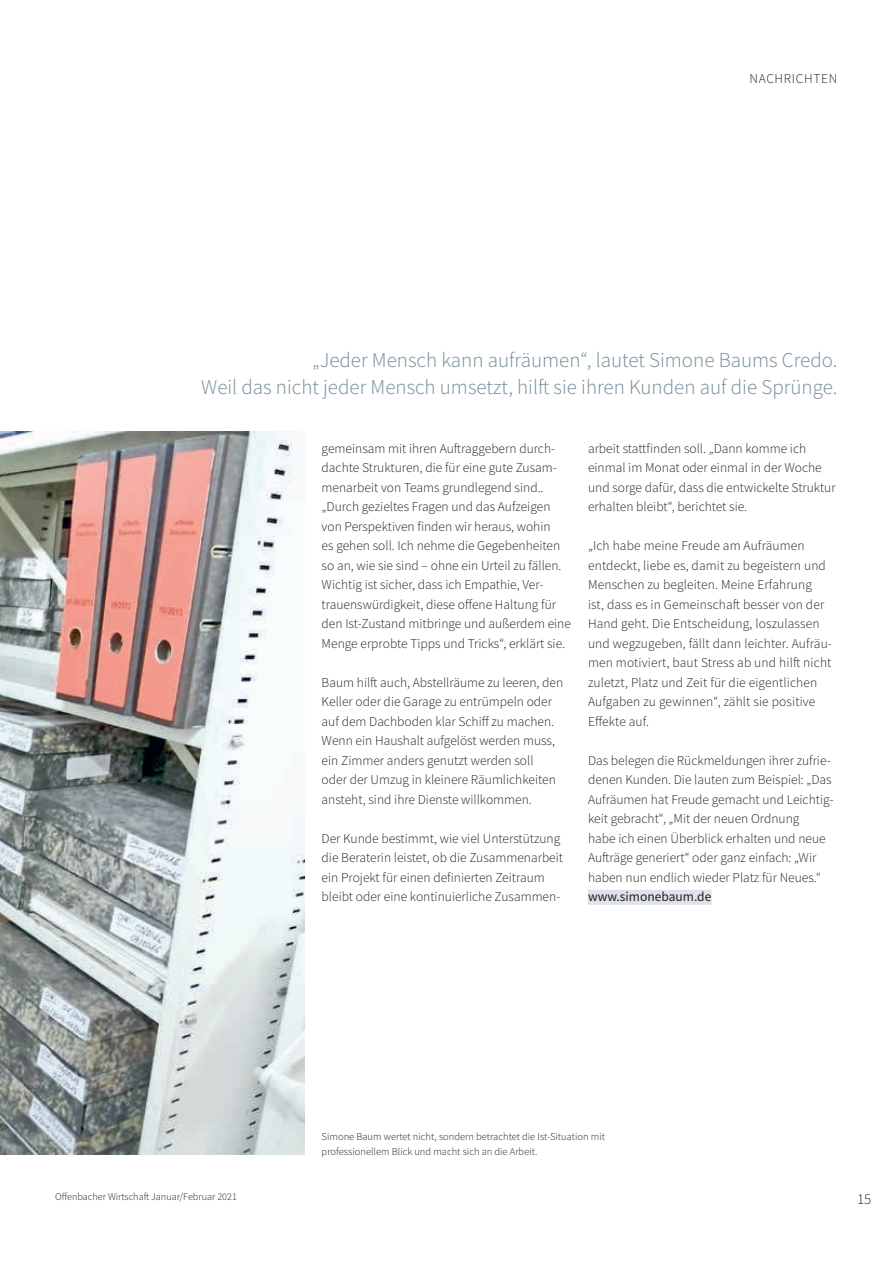
<style>
.page{position:relative;width:893px;height:1263px;background:#fff}
.page>*{position:absolute;margin:0;border:0;box-sizing:border-box;transform-origin:0 0}
.t1{font:300 21px/27px "Source Sans Pro";color:#738a95;text-align:right}
.t2{font:300 15px "Source Sans Pro";color:#231f20}
.t3{font:300 13.5px/19.5px "Source Sans Pro";color:#231f20}
.t4{font:13.5px "Source Sans Pro";color:#231f20}
.t5{font:300 13.5px "Source Sans Pro";letter-spacing:.05em;color:#231f20}
.t6{font:300 10.5px/15px "Source Sans Pro";color:#231f20}
.t7{font:300 10.2px "Source Sans Pro";color:#231f20}
</style>
<div class="page">
<img style="left:0;top:432px;width:305px;height:723px">
<div style="left:588px;top:890px;width:123px;height:15px;background:#dde3e8"></div>
<p class="t5" style="left:749px;top:73px;width:89px">NACHRICHTEN</p>
<h1 class="t1" style="left:201px;top:349px;width:638px">„Jeder Mensch kann aufräumen“, lautet Simone Baums Credo.<br>Weil das nicht jeder Mensch umsetzt, hilft sie ihren Kunden auf die Sprünge.</h1>
<p class="t3" style="left:322px;top:440px;width:251px">gemeinsam mit ihren Auftraggebern durch&shy;dachte Strukturen, die für eine gute Zusam&shy;menarbeit von Teams grundlegend sind.. „Durch gezieltes Fragen und das Aufzeigen von Perspektiven finden wir heraus, wohin<br>es gehen soll. Ich nehme die Gegebenheiten so an, wie sie sind – ohne ein Urteil zu fällen.<br>Wichtig ist sicher, dass ich Empathie, Ver&shy;trauenswürdigkeit, diese offene Haltung für den Ist-Zustand mitbringe und außerdem eine Menge erprobte Tipps und Tricks“, erklärt sie.</p>
<p class="t3" style="left:322px;top:674px;width:243px">Baum hilft auch, Abstellräume zu leeren, den Keller oder die Garage zu entrümpeln oder auf dem Dachboden klar Schiff zu machen.<br>Wenn ein Haushalt aufgelöst werden muss, ein Zimmer anders genutzt werden soll<br>oder der Umzug in kleinere Räumlichkeiten ansteht, sind ihre Dienste willkommen.</p>
<p class="t3" style="left:322px;top:830px;width:243px">Der Kunde bestimmt, wie viel Unterstützung die Beraterin leistet, ob die Zusammenarbeit ein Projekt für einen definierten Zeitraum bleibt oder eine kontinuierliche Zusammen-</p>
<p class="t3" style="left:588px;top:440px;width:249px">arbeit stattfinden soll. „Dann komme ich einmal im Monat oder einmal in der Woche und sorge dafür, dass die entwickelte Struktur erhalten bleibt“, berichtet sie.</p>
<p class="t3" style="left:588px;top:537px;width:245px">„Ich habe meine Freude am Aufräumen entdeckt, liebe es, damit zu begeistern und Menschen zu begleiten. Meine Erfahrung<br>ist, dass es in Gemeinschaft besser von der Hand geht. Die Entscheidung, loszulassen und wegzugeben, fällt dann leichter. Aufräu&shy;men motiviert, baut Stress ab und hilft nicht zuletzt, Platz und Zeit für die eigentlichen Aufgaben zu gewinnen“, zählt sie positive Effekte auf.</p>
<p class="t3" style="left:588px;top:752px;width:247px">Das belegen die Rückmeldungen ihrer zufrie&shy;denen Kunden. Die lauten zum Beispiel: „Das Aufräumen hat Freude gemacht und Leichtig&shy;keit gebracht“, „Mit der neuen Ordnung<br>habe ich einen Überblick erhalten und neue Aufträge generiert“ oder ganz einfach: „Wir haben nun endlich wieder Platz für Neues.“</p>
<p class="t4" style="left:588px;top:889px;width:125px">www.simonebaum.de</p>
<p class="t7" style="left:55px;top:1193px;width:183px">Offenbacher Wirtschaft Januar/Februar 2021</p>
<p class="t6" style="left:322px;top:1130px;width:285px">Simone Baum wertet nicht, sondern betrachtet die Ist-Situation mit professionellem Blick und macht sich an die Arbeit.</p>
<p class="t2" style="left:857px;top:1193px;width:16px">15</p>
</div>
